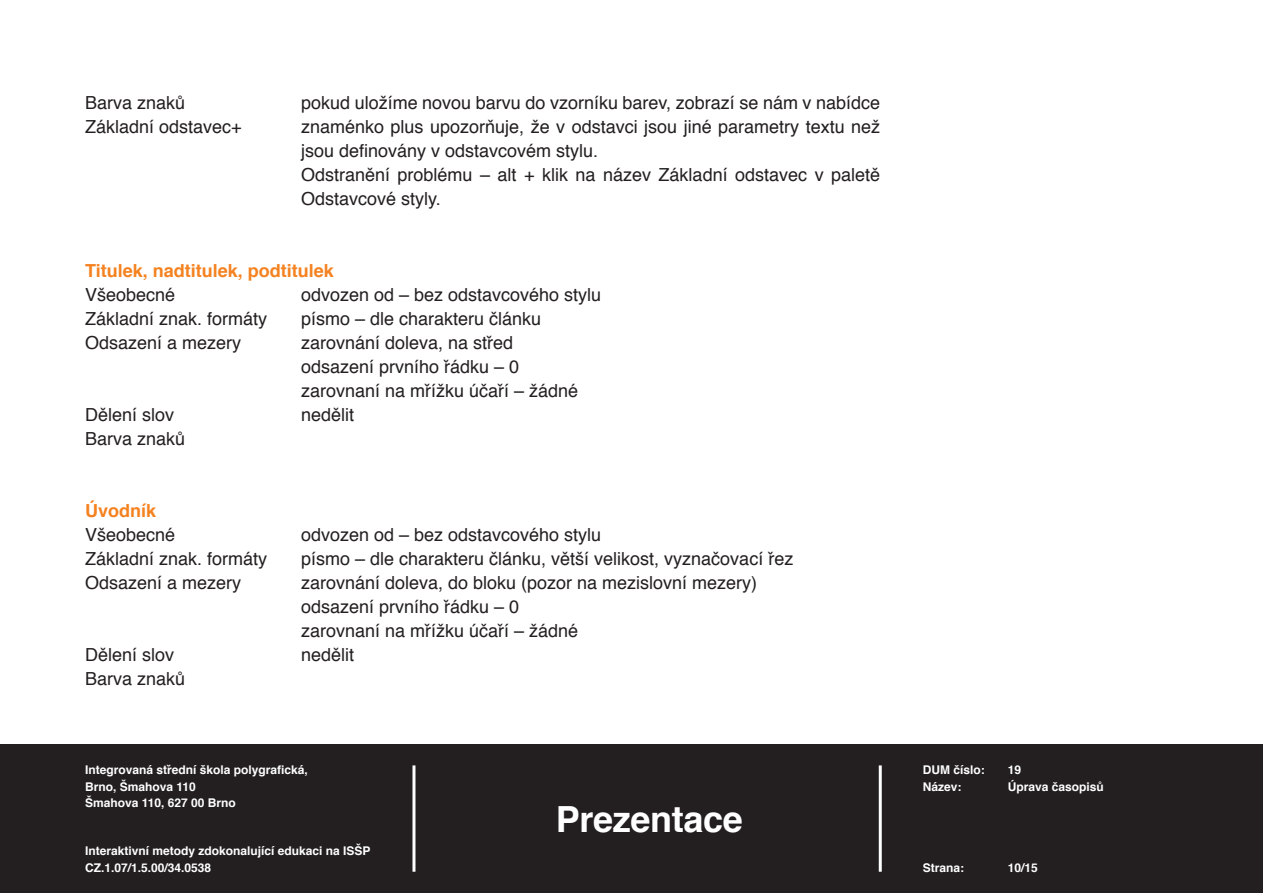
<style>
.page{position:relative;width:1263px;height:893px;background:#fff}
.page>*{position:absolute;margin:0;border:0;box-sizing:border-box;transform-origin:0 0}
.t1{font:700 36px "Helvetica";letter-spacing:-.01em;color:#fff}
.t2{font:18px/24px "Helvetica";color:#231f20}
.t3{font:700 18px "Helvetica";color:#f58220}
.t4{font:700 12px/16.5px "Helvetica";color:#fff}
</style>
<div class="page">
<div style="left:0;top:744px;width:1263px;height:149px;background:#231f20"></div>
<hr style="left:412px;top:765px;width:3px;height:107px;background:#fff">
<hr style="left:879px;top:765px;width:3px;height:107px;background:#fff">
<p class="t2" style="left:85px;top:92px;width:102px">Barva znaků</p>
<p class="t2" style="left:301px;top:92px;width:581px">pokud uložíme novou barvu do vzorníku barev, zobrazí se nám v nabídce</p>
<p class="t2" style="left:85px;top:116px;width:158px">Základní odstavec+</p>
<p class="t2" style="left:301px;top:116px;width:581px">znaménko plus upozorňuje, že v odstavci jsou jiné parametry textu než jsou definovány v odstavcovém stylu.<br>Odstranění problému – alt + klik na název Základní odstavec v paletě Odstavcové styly.</p>
<p class="t3" style="left:85px;top:263px;width:250px">Titulek, nadtitulek, podtitulek</p>
<p class="t2" style="left:85px;top:284px;width:92px">Všeobecné</p>
<p class="t2" style="left:301px;top:284px;width:302px">odvozen od – bez odstavcového stylu</p>
<p class="t2" style="left:85px;top:308px;width:184px">Základní znak. formáty</p>
<p class="t2" style="left:301px;top:308px;width:242px">písmo – dle charakteru článku</p>
<p class="t2" style="left:85px;top:332px;width:158px">Odsazení a mezery</p>
<p class="t2" style="left:301px;top:332px;width:279px">zarovnání doleva, na střed odsazení prvního řádku – 0 zarovnaní na mřížku účaří – žádné</p>
<p class="t2" style="left:85px;top:404px;width:91px">Dělení slov</p>
<p class="t2" style="left:301px;top:404px;width:55px">nedělit</p>
<p class="t2" style="left:85px;top:428px;width:102px">Barva znaků</p>
<p class="t3" style="left:85px;top:503px;width:73px">Úvodník</p>
<p class="t2" style="left:85px;top:524px;width:92px">Všeobecné</p>
<p class="t2" style="left:301px;top:524px;width:302px">odvozen od – bez odstavcového stylu</p>
<p class="t2" style="left:85px;top:548px;width:184px">Základní znak. formáty</p>
<p class="t2" style="left:301px;top:548px;width:494px">písmo – dle charakteru článku, větší velikost, vyznačovací řez</p>
<p class="t2" style="left:85px;top:572px;width:158px">Odsazení a mezery</p>
<p class="t2" style="left:301px;top:572px;width:458px">zarovnání doleva, do bloku (pozor na mezislovní mezery) odsazení prvního řádku – 0<br>zarovnaní na mřížku účaří – žádné</p>
<p class="t2" style="left:85px;top:644px;width:91px">Dělení slov</p>
<p class="t2" style="left:301px;top:644px;width:55px">nedělit</p>
<p class="t2" style="left:85px;top:668px;width:102px">Barva znaků</p>
<p class="t4" style="left:85px;top:763px;width:224px">Integrovaná střední škola polygrafická,<br>Brno, Šmahova 110<br>Šmahova 110, 627 00 Brno</p>
<p class="t4" style="left:85px;top:844px;width:287px">Interaktivní metody zdokonalující edukaci na ISŠP<br>CZ.1.07/1.5.00/34.0538</p>
<h1 class="t1" style="left:556px;top:804px;width:189px">Prezentace</h1>
<p class="t4" style="left:923px;top:763px;width:64px">DUM číslo:</p>
<p class="t4" style="left:1008px;top:763px;width:15px">19</p>
<p class="t4" style="left:923px;top:779px;width:40px">Název:</p>
<p class="t4" style="left:1008px;top:779px;width:98px">Úprava časopisů</p>
<p class="t4" style="left:923px;top:860px;width:43px">Strana:</p>
<p class="t4" style="left:1008px;top:860px;width:32px">10/15</p>
</div>
